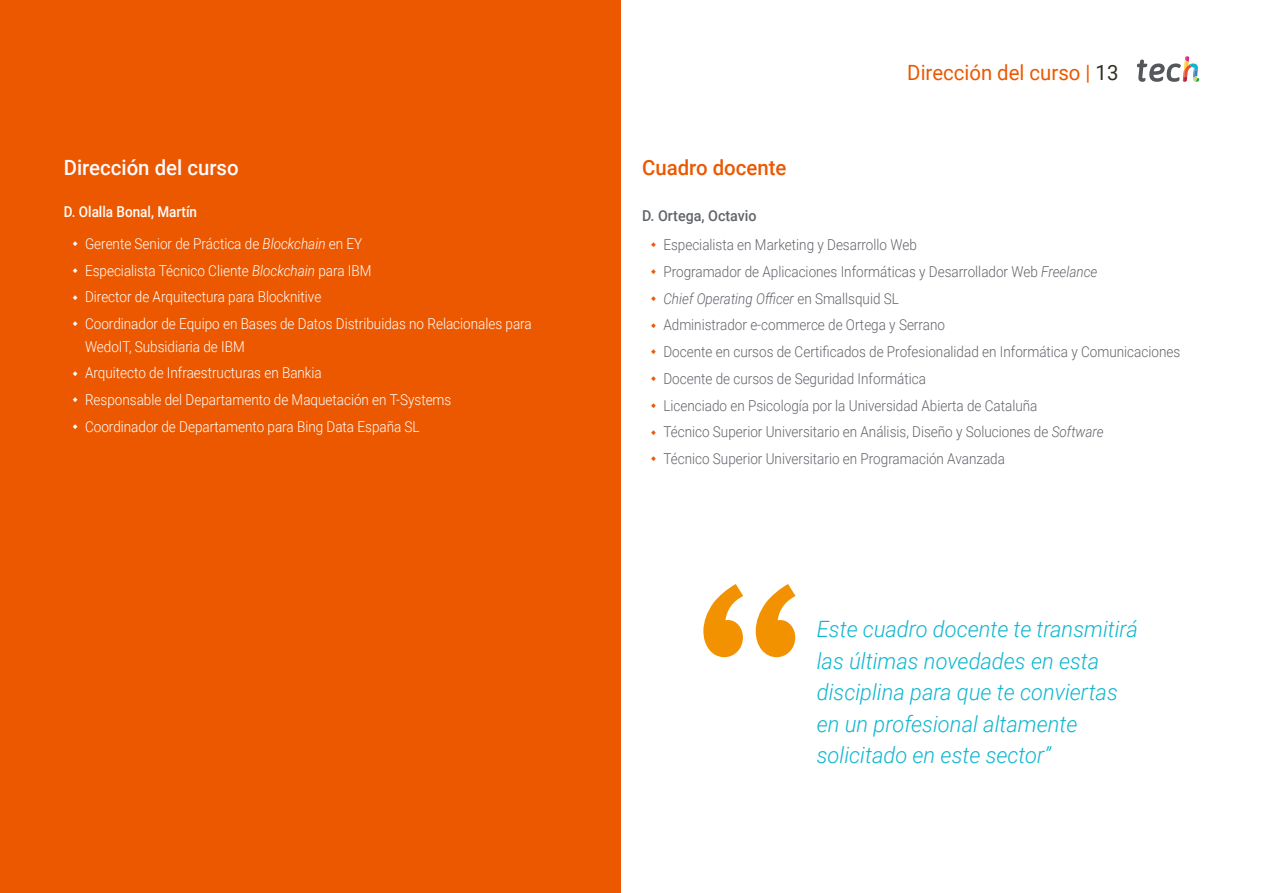
<style>
.page{position:relative;width:1263px;height:893px;background:#fff}
.page>*{position:absolute;margin:0;border:0;box-sizing:border-box;transform-origin:0 0}
.t1{font:italic 300 22.5px/31.5px "Roboto";color:#0fb6cf}
.t2{font:21px "Roboto";color:#ec5800}
.t3{font:500 21px "Roboto";color:#fffbff}
.t4{font:500 21px "Roboto";color:#ec5800}
.t5{font:300 15px/26.7px "Roboto";color:#61646a;scale:.9 1}
.t6{font:300 15px/26.7px "Roboto";color:#fff;scale:.9 1}
.t7{font:500 15px "Roboto";color:#61646a;scale:.95 1}
.s1{font-weight:500}
.s2{font-style:italic}
.s3{color:#312e20}
</style>
<div class="page">
<div style="left:0;top:0;width:621px;height:893px;background:#ec5800"></div>
<svg style="left:703px;top:584px;width:92px;height:73px"></svg>
<svg style="left:1137px;top:56px;width:62px;height:26px"></svg>
<h2 class="t3" style="left:64px;top:153px;width:176px">Dirección del curso</h2>
<p class="t6" style="left:85px;top:195px;width:310px;line-height:31.8px;text-indent:-21px"><span class="s1">D. Olalla Bonal, Martín<br></span>Gerente Senior de Práctica de <span class="s2">Blockchain</span> en EY</p>
<p class="t6" style="left:85px;top:256px;width:498px">Especialista Técnico Cliente <span class="s2">Blockchain</span> para IBM<br>Director de Arquitectura para Blocknitive<br>Coordinador de Equipo en Bases de Datos Distribuidas no Relacionales para</p>
<p class="t6" style="left:85px;top:332px;width:409px">WedoIT, Subsidiaria de IBM<br>Arquitecto de Infraestructuras en Bankia<br>Responsable del Departamento de Maquetación en T-Systems Coordinador de Departamento para Bing Data España SL</p>
<h2 class="t4" style="left:642px;top:153px;width:146px">Cuadro docente</h2>
<h2 class="t2" style="left:907px;top:57px;width:213px">Dirección del curso | <span class="s3">13</span></h2>
<p class="t7" style="left:642px;top:206px;width:122px">D. Ortega, Octavio</p>
<p class="t5" style="left:663px;top:231px;width:576px">Especialista en Marketing y Desarrollo Web<br>Programador de Aplicaciones Informáticas y Desarrollador Web <span class="s2">Freelance<br>Chief Operating Officer</span> en Smallsquid SL<br>Administrador e-commerce de Ortega y Serrano<br>Docente en cursos de Certificados de Profesionalidad en Informática y Comunicaciones Docente de cursos de Seguridad Informática<br>Licenciado en Psicología por la Universidad Abierta de Cataluña<br>Técnico Superior Universitario en Análisis, Diseño y Soluciones de <span class="s2">Software<br></span>Técnico Superior Universitario en Programación Avanzada</p>
<h1 class="t1" style="left:817px;top:613px;width:323px">Este cuadro docente te transmitirá las últimas novedades en esta disciplina para que te conviertas en un profesional altamente solicitado en este sector”</h1>
</div>
